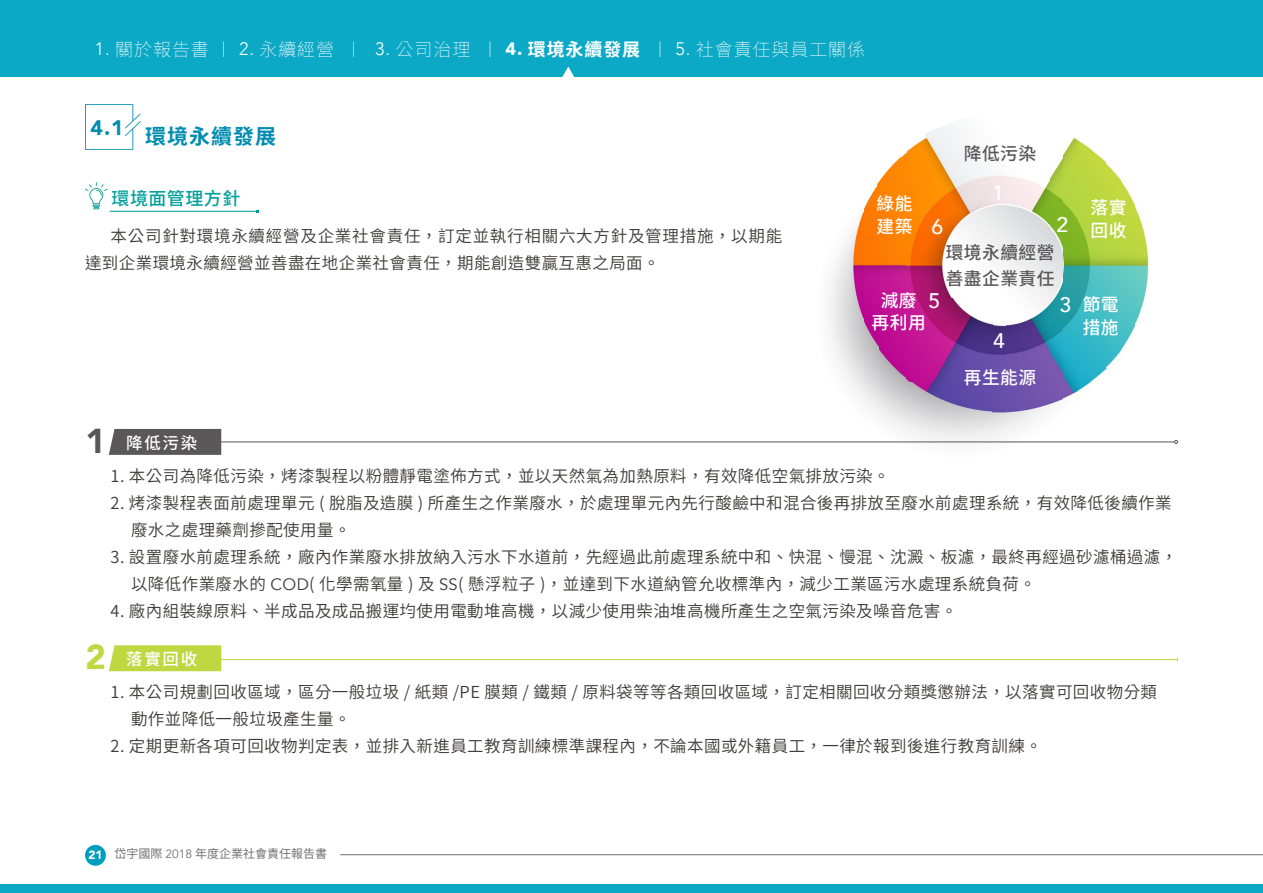
<style>
.page{position:relative;width:1263px;height:893px;background:#fff}
.page>*{position:absolute;margin:0;border:0;box-sizing:border-box;transform-origin:0 0}
.t1{font:900 34.5px "Avenir";color:#595757}
.t2{font:900 34.5px "Avenir";color:#bfd740}
.t3{font:500 21.15px "Avenir";color:#fff}
.t4{font:700 21px "Noto Sans CJ Ktc";letter-spacing:.05em;color:#008cb0}
.t5{font:100 18px "Noto Sans CJ Ktc";letter-spacing:.05em;color:#fff}
.t6{font:500 18px "Noto Sans CJ Ktc";letter-spacing:.025em;color:#00a09b}
.t7{font:500 17.7px/22.2px "Noto Sans CJ Ktc";letter-spacing:.025em;color:#fff}
.t8{font:500 17.7px/25.5px "Noto Sans CJ Ktc";letter-spacing:.025em;color:#595757}
.t9{font:600 16.5px/27px "Noto Sans CJ Ktc";letter-spacing:.025em;color:#3e3a39}
.t10{font:600 16.5px/27px "Noto Sans CJ Ktc";letter-spacing:.045em;color:#3e3a39}
.t11{font:500 16.5px "Noto Sans CJ Ktc";letter-spacing:.1em;color:#fff}
.t12{font:12px "Noto Sans CJ Ktc";color:#727171}
.s1{font-family:"Avenir";font-weight:300}
.s2{font-family:"Adobe Ming Std";font-weight:300}
.s3{font-family:"Avenir";font-weight:900}
.s4{font-weight:700}
.s5{font-family:"Avenir";font-weight:400}
.s6{font-family:"Avenir";font-weight:900;color:#fff}
.s7{font-family:"Avenir"}
</style>
<div class="page">
<div style="left:0;top:885px;width:1263px;height:8px;background:#0ca9c6"></div>
<div style="left:0;top:0;width:1263px;height:77px;background:#0ca9c6"></div>
<hr style="left:340px;top:854px;width:923px;height:1px;background:#727171">
<div style="left:85px;top:845px;width:21px;height:21px;background:#009ebe;border-radius:50%"></div>
<svg style="left:562px;top:67px;width:12px;height:10px"></svg>
<div style="left:109px;top:429px;width:112px;height:26px;background:#595757"></div>
<div style="left:109px;top:645px;width:112px;height:26px;background:#bfd740"></div>
<svg style="left:85px;top:104px;width:56px;height:46px"></svg>
<svg style="left:85px;top:182px;width:23px;height:27px"></svg>
<hr style="left:110px;top:211px;width:148px;height:1px;background:#009892">
<img style="left:907px;top:129px;width:85px;height:313px">
<img style="left:992px;top:175px;width:15px;height:267px">
<img style="left:878px;top:157px;width:29px;height:285px">
<img style="left:1007px;top:176px;width:43px;height:266px">
<img style="left:864px;top:183px;width:14px;height:230px">
<img style="left:1049px;top:153px;width:15px;height:284px">
<img style="left:850px;top:211px;width:14px;height:188px">
<img style="left:1064px;top:137px;width:14px;height:261px">
<img style="left:1078px;top:140px;width:14px;height:251px">
<img style="left:1092px;top:150px;width:15px;height:231px">
<img style="left:1107px;top:164px;width:14px;height:203px">
<img style="left:1121px;top:181px;width:14px;height:169px">
<img style="left:1135px;top:207px;width:14px;height:117px">
<img style="left:901px;top:152px;width:6px;height:5px">
<hr style="left:206px;top:442px;width:968px;height:1px;background:#595757">
<svg style="left:1174px;top:440px;width:4px;height:4px"></svg>
<hr style="left:206px;top:659px;width:971px;height:1px;background:#c1d840">
<p class="t5" style="left:95px;top:39px;width:772px"><span class="s1">1.</span> 關於報告書<span class="s2">｜</span> <span class="s1">2.</span> 永續經營 <span class="s2">｜</span> <span class="s1">3.</span> 公司治理 <span class="s2">｜</span> <span class="s3">4.</span> <span class="s4">環境永續發展</span> <span class="s2">｜</span> <span class="s1">5.</span> 社會責任與員工關係</p>
<p class="t4" style="left:91px;top:125px;width:187px"><sup>4.1</sup> 環境永續發展</p>
<p class="t6" style="left:112px;top:188px;width:130px">環境面管理方針</p>
<p class="t10" style="left:85px;top:222px;width:699px;text-indent:26px">本公司針對環境永續經營及企業社會責任，訂定並執行相關六大方針及管理措施，以期能達到企業環境永續經營並善盡在地企業社會責任，期能創造雙贏互惠之局面。</p>
<p class="t7" style="left:877px;top:193px;width:37px">綠能建築</p>
<p class="t8" style="left:964px;top:141px;width:74px">降低污染</p>
<p class="t3" style="left:931px;top:209px;width:13px">6</p>
<p class="t3" style="left:992px;top:174px;width:13px">1</p>
<p class="t3" style="left:1056px;top:206px;width:13px">2</p>
<p class="t8" style="left:946px;top:240px;width:110px">環境永續經營善盡企業責任</p>
<p class="t7" style="left:871px;top:290px;width:56px;text-align:center">減廢再利用</p>
<p class="t3" style="left:928px;top:282px;width:13px">5</p>
<p class="t3" style="left:993px;top:322px;width:13px">4</p>
<p class="t7" style="left:964px;top:367px;width:74px">再生能源</p>
<p class="t3" style="left:1059px;top:287px;width:13px">3</p>
<p class="t7" style="left:1090px;top:197px;width:37px">落實回收</p>
<p class="t7" style="left:1083px;top:294px;width:37px">節電措施</p>
<h1 class="t1" style="left:86px;top:411px;width:22px">1</h1>
<p class="t11" style="left:126px;top:434px;width:72px">降低污染</p>
<p class="t9" style="left:111px;top:463px;width:781px">1. 本公司為降低污染，烤漆製程以粉體靜電塗佈方式，並以天然氣為加熱原料，有效降低空氣排放污染。</p>
<p class="t9" style="left:131px;top:490px;width:1042px;text-indent:-20px">2. 烤漆製程表面前處理單元 ( 脫脂及造膜 ) 所產生之作業廢水，於處理單元內先行酸鹼中和混合後再排放至廢水前處理系統，有效降低後續作業廢水之處理藥劑摻配使用量。</p>
<p class="t9" style="left:131px;top:544px;width:1048px;text-indent:-20px">3. 設置廢水前處理系統，廠內作業廢水排放納入污水下水道前，先經過此前處理系統中和、快混、慢混、沈澱、板濾，最終再經過砂濾桶過濾，以降低作業廢水的 <span class="s5">COD</span>( 化學需氧量 ) 及 <span class="s5">SS</span>( 懸浮粒子 )，並達到下水道納管允收標準內，減少工業區污水處理系統負荷。</p>
<p class="t9" style="left:111px;top:598px;width:848px">4. 廠內組裝線原料、半成品及成品搬運均使用電動堆高機，以減少使用柴油堆高機所產生之空氣污染及噪音危害。</p>
<p class="t11" style="left:126px;top:649px;width:72px">落實回收</p>
<p class="t9" style="left:131px;top:679px;width:1027px;text-indent:-20px">1. 本公司規劃回收區域，區分一般垃圾 / 紙類 /PE 膜類 / 鐵類 / 原料袋等等各類回收區域，訂定相關回收分類獎懲辦法，以落實可回收物分類動作並降低一般垃圾產生量。</p>
<p class="t9" style="left:111px;top:732px;width:933px">2. 定期更新各項可回收物判定表，並排入新進員工教育訓練標準課程內，不論本國或外籍員工，一律於報到後進行教育訓練。</p>
<h1 class="t2" style="left:86px;top:628px;width:22px">2</h1>
<p class="t12" style="left:88px;top:847px;width:240px"><span class="s6">21</span> 岱宇國際 <span class="s7">2018</span> 年度企業社會責任報告書</p>
</div>
